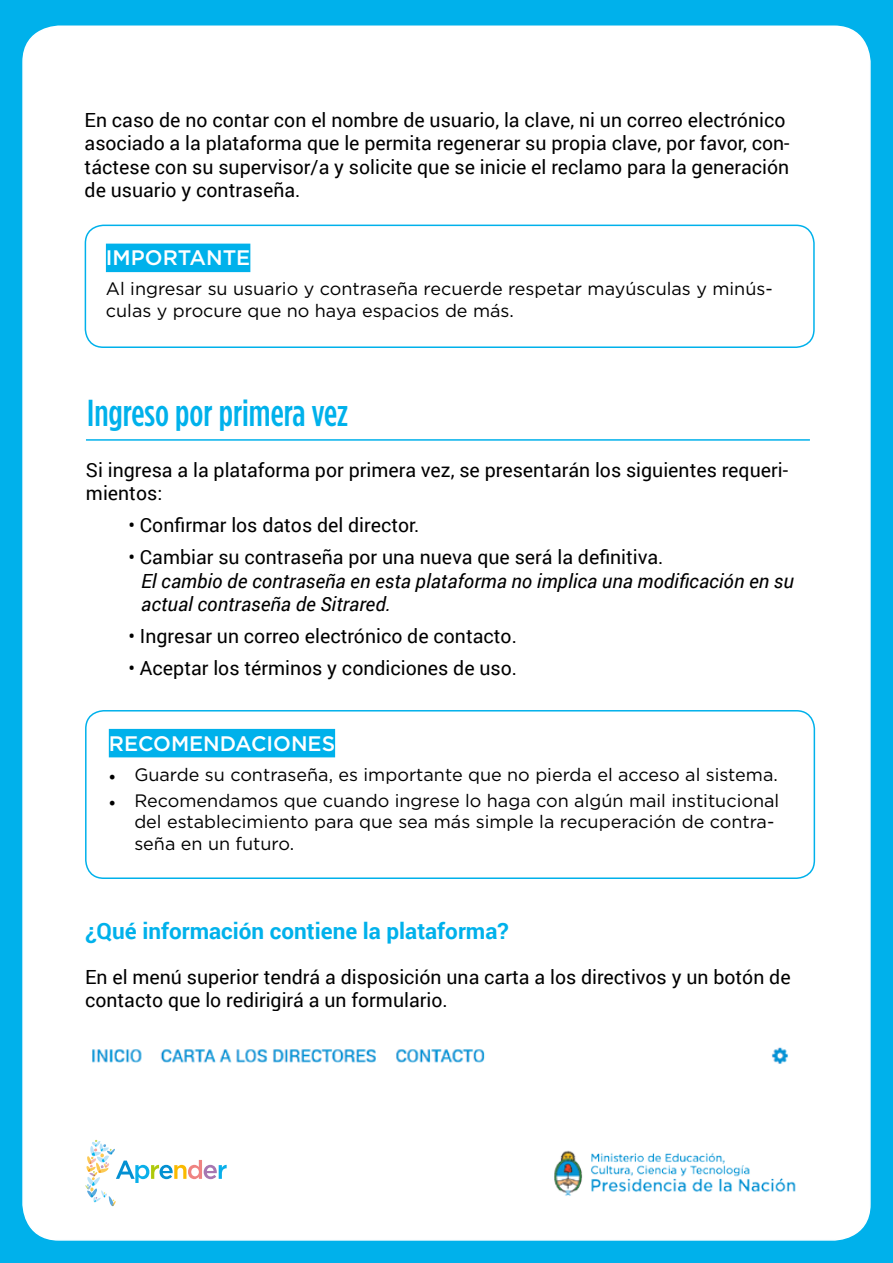
<style>
.page{position:relative;width:893px;height:1263px;background:#00b1eb}
.page>*{position:absolute;margin:0;border:0;box-sizing:border-box;transform-origin:0 0}
.t1{font:500 condensed 37.5px "Gotham HTF";color:#00b1eb}
.t2{font:700 22.5px "Roboto";color:#00b1eb}
.t3{font:500 21px "Gotham";color:#fff}
.t4{font:19.5px/23.4px "Roboto";color:#000}
.t5{font:italic 19.5px/23.4px "Roboto";color:#000}
.t6{font:18px/21.6px "Gotham";color:#000}
.s1{font-family:"Minion Pro"}
</style>
<div class="page">
<div style="left:23px;top:26px;width:847px;height:1214px;background:#fff;border-radius:36px"></div>
<div style="left:106px;top:244px;width:144px;height:28px;background:#00b1eb"></div>
<div style="left:109px;top:729px;width:226px;height:28px;background:#00b1eb"></div>
<hr style="left:86px;top:439px;width:724px;height:2px;background:#00b1eb">
<div style="left:85px;top:225px;width:730px;height:123px;border:2px solid #00b1eb;border-radius:18px"></div>
<div style="left:85px;top:710px;width:730px;height:169px;border:2px solid #00b1eb;border-radius:18px"></div>
<img style="left:554px;top:1150px;width:242px;height:46px">
<svg style="left:85px;top:1140px;width:142px;height:66px"></svg>
<img style="left:92px;top:1047px;width:696px;height:17px">
<div style="left:488px;top:1024px;width:271px;height:47px;background:#fff;border-radius:21px"></div>
<div style="left:487px;top:1023px;width:273px;height:49px;border:2px solid #fff;border-radius:21px"></div>
<p class="t4" style="left:85px;top:107px;width:706px">En caso de no contar con el nombre de usuario, la clave, ni un correo electrónico asociado a la plataforma que le permita regenerar su propia clave, por favor, con&shy;táctese con su supervisor/a y solicite que se inicie el reclamo para la generación de usuario y contraseña.</p>
<p class="t3" style="left:106px;top:244px;width:146px">IMPORTANTE</p>
<p class="t6" style="left:106px;top:278px;width:668px">Al ingresar su usuario y contraseña recuerde respetar mayúsculas y minús&shy;culas y procure que no haya espacios de más.</p>
<h1 class="t1" style="left:87px;top:392px;width:262px">Ingreso por primera vez</h1>
<p class="t4" style="left:86px;top:458px;width:703px">Si ingresa a la plataforma por primera vez, se presentarán los siguientes requeri&shy;mientos:</p>
<p class="t4" style="left:128px;top:513px;width:292px">• Confirmar los datos del director.</p>
<p class="t4" style="left:128px;top:545px;width:536px">• Cambiar su contraseña por una nueva que será la definitiva.</p>
<p class="t5" style="left:141px;top:568px;width:654px">El cambio de contraseña en esta plataforma no implica una modificación en su actual contraseña de Sitrared.</p>
<p class="t4" style="left:128px;top:624px;width:390px">• Ingresar un correo electrónico de contacto.</p>
<p class="t4" style="left:128px;top:655px;width:390px">• Aceptar los términos y condiciones de uso.</p>
<p class="t3" style="left:109px;top:729px;width:228px">RECOMENDACIONES</p>
<p class="t6" style="left:109px;top:763px;width:671px"><span class="s1">•</span> Guarde su contraseña, es importante que no pierda el acceso al sistema.</p>
<p class="t6" style="left:134px;top:789px;width:646px;text-indent:-26px"><span class="s1">•</span> Recomendamos que cuando ingrese lo haga con algún mail institucional del establecimiento para que sea más simple la recuperación de contra&shy;seña en un futuro.</p>
<p class="t2" style="left:85px;top:915px;width:425px">¿Qué información contiene la plataforma?</p>
<p class="t4" style="left:85px;top:965px;width:707px">En el menú superior tendrá a disposición una carta a los directivos y un botón de contacto que lo redirigirá a un formulario.</p>
</div>
